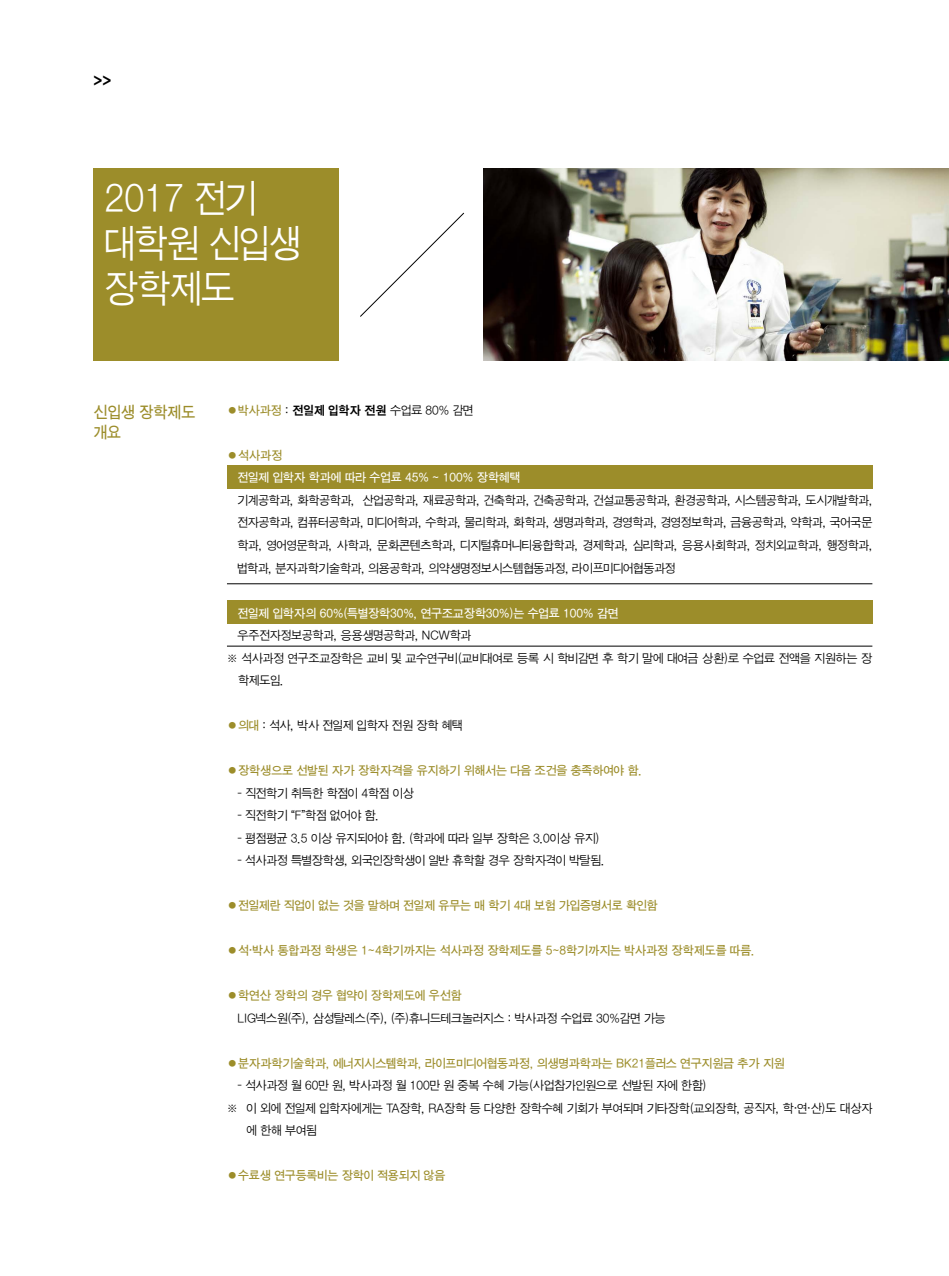
<style>
.page{position:relative;width:949px;height:1276px;background:#fff}
.page>*{position:absolute;margin:0;border:0;box-sizing:border-box;transform-origin:0 0}
.t1{font:300 39px/45px "SD Gothic Std";letter-spacing:-.005em;color:#fff;scale:.95 1}
.t2{font:700 condensed 18px "Univers";color:#000}
.t3{font:500 16.5px/19.8px "SD Gothic Std";color:#9c8d2a;scale:.95 1}
.t4{font:300 12.3px/22.5px "SD Gothic Std";color:#000;text-align:justify}
.t5{font:500 12.3px "SD Gothic Std";color:#9c8d2a}
.t6{font:500 12.3px "SD Gothic Std";color:#fff}
.s1{font-weight:500;color:#9c8d2a}
.s2{font-weight:700}
</style>
<div class="page">
<div style="left:227px;top:465px;width:645px;height:23px;background:#9c8d2a"></div>
<div style="left:227px;top:601px;width:645px;height:23px;background:#9c8d2a"></div>
<div style="left:94px;top:168px;width:245px;height:192px;background:#9c8d2a"></div>
<img style="left:483px;top:168px;width:465px;height:192px">
<svg style="left:360px;top:212px;width:104px;height:105px"></svg>
<hr style="left:227px;top:583px;width:645px;height:1px;background:#000">
<hr style="left:227px;top:646px;width:645px;height:1px;background:#000">
<h2 class="t2" style="left:94px;top:67px;width:19px">&gt;&gt;</h2>
<h1 class="t1" style="left:105px;top:176px;width:208px">2017 전기 대학원 신입생 장학제도</h1>
<h3 class="t3" style="left:94px;top:402px;width:108px">신입생 장학제도 개요</h3>
<p class="t4" style="left:227px;top:399px;width:248px"><span class="s1">●박사과정</span> : <span class="s2">전일제 입학자 전원</span> 수업료 80% 감면</p>
<p class="t5" style="left:227px;top:449px;width:57px">●석사과정</p>
<p class="t6" style="left:237px;top:471px;width:284px">전일제 입학자 학과에 따라 수업료 45% ~ 100% 장학혜택</p>
<p class="t4" style="left:237px;top:489px;width:636px">기계공학과, 화학공학과, 산업공학과, 재료공학과, 건축학과, 건축공학과, 건설교통공학과, 환경공학과, 시스템공학과, 도시개발학과, 전자공학과, 컴퓨터공학과, 미디어학과, 수학과, 물리학과, 화학과, 생명과학과, 경영학과, 경영정보학과, 금융공학과, 약학과, 국어국문 학과, 영어영문학과, 사학과, 문화콘텐츠학과, 디지털휴머니티융합학과, 경제학과, 심리학과, 응용사회학과, 정치외교학과, 행정학과, 법학과, 분자과학기술학과, 의용공학과, 의약생명정보시스템협동과정, 라이프미디어협동과정</p>
<p class="t6" style="left:237px;top:606px;width:382px">전일제 입학자의 60%(특별장학30%, 연구조교장학30%)는 수업료 100% 감면</p>
<p class="t4" style="left:237px;top:624px;width:235px">우주전자정보공학과, 응용생명공학과, NCW학과</p>
<p class="t4" style="left:227px;top:646px;width:646px">※ 석사과정 연구조교장학은 교비 및 교수연구비(교비대여로 등록 시 학비감면 후 학기 말에 대여금 상환)로 수업료 전액을 지원하는 장</p>
<p class="t4" style="left:238px;top:669px;width:47px">학제도임.</p>
<p class="t4" style="left:227px;top:714px;width:237px"><span class="s1">●의대</span> : 석사, 박사 전일제 입학자 전원 장학 혜택</p>
<p class="t5" style="left:227px;top:764px;width:416px">●장학생으로 선발된 자가 장학자격을 유지하기 위해서는 다음 조건을 충족하여야 함.</p>
<p class="t4" style="left:237px;top:781px;width:178px">- 직전학기 취득한 학점이 4학점 이상</p>
<p class="t4" style="left:237px;top:804px;width:143px">- 직전학기 “F”학점 없어야 함.</p>
<p class="t4" style="left:237px;top:826px;width:363px">- 평점평균 3.5 이상 유지되어야 함. (학과에 따라 일부 장학은 3.0이상 유지)</p>
<p class="t4" style="left:237px;top:849px;width:368px">- 석사과정 특별장학생, 외국인장학생이 일반 휴학할 경우 장학자격이 박탈됨.</p>
<p class="t5" style="left:227px;top:899px;width:432px">●전일제란 직업이 없는 것을 말하며 전일제 유무는 매 학기 4대 보험 가입증명서로 확인함</p>
<p class="t5" style="left:227px;top:944px;width:529px">●석·박사 통합과정 학생은 1~4학기까지는 석사과정 장학제도를 5~8학기까지는 박사과정 장학제도를 따름.</p>
<p class="t5" style="left:227px;top:989px;width:236px">●학연산 장학의 경우 협약이 장학제도에 우선함</p>
<p class="t4" style="left:237px;top:1006px;width:429px">LIG넥스원(주), 삼성탈레스(주), (주)휴니드테크놀러지스 : 박사과정 수업료 30%감면 가능</p>
<p class="t5" style="left:227px;top:1056px;width:559px">●분자과학기술학과, 에너지시스템학과, 라이프미디어협동과정, 의생명과학과는 BK21플러스 연구지원금 추가 지원</p>
<p class="t4" style="left:237px;top:1074px;width:470px">- 석사과정 월 60만 원, 박사과정 월 100만 원 중복 수혜 가능(사업참가인원으로 선발된 자에 한함)</p>
<p class="t4" style="left:227px;top:1096px;width:646px">※ 이 외에 전일제 입학자에게는 TA장학, RA장학 등 다양한 장학수혜 기회가 부여되며 기타장학(교외장학, 공직자, 학·연·산)도 대상자</p>
<p class="t4" style="left:246px;top:1119px;width:72px">에 한해 부여됨</p>
<p class="t5" style="left:227px;top:1169px;width:220px">●수료생 연구등록비는 장학이 적용되지 않음</p>
</div>
